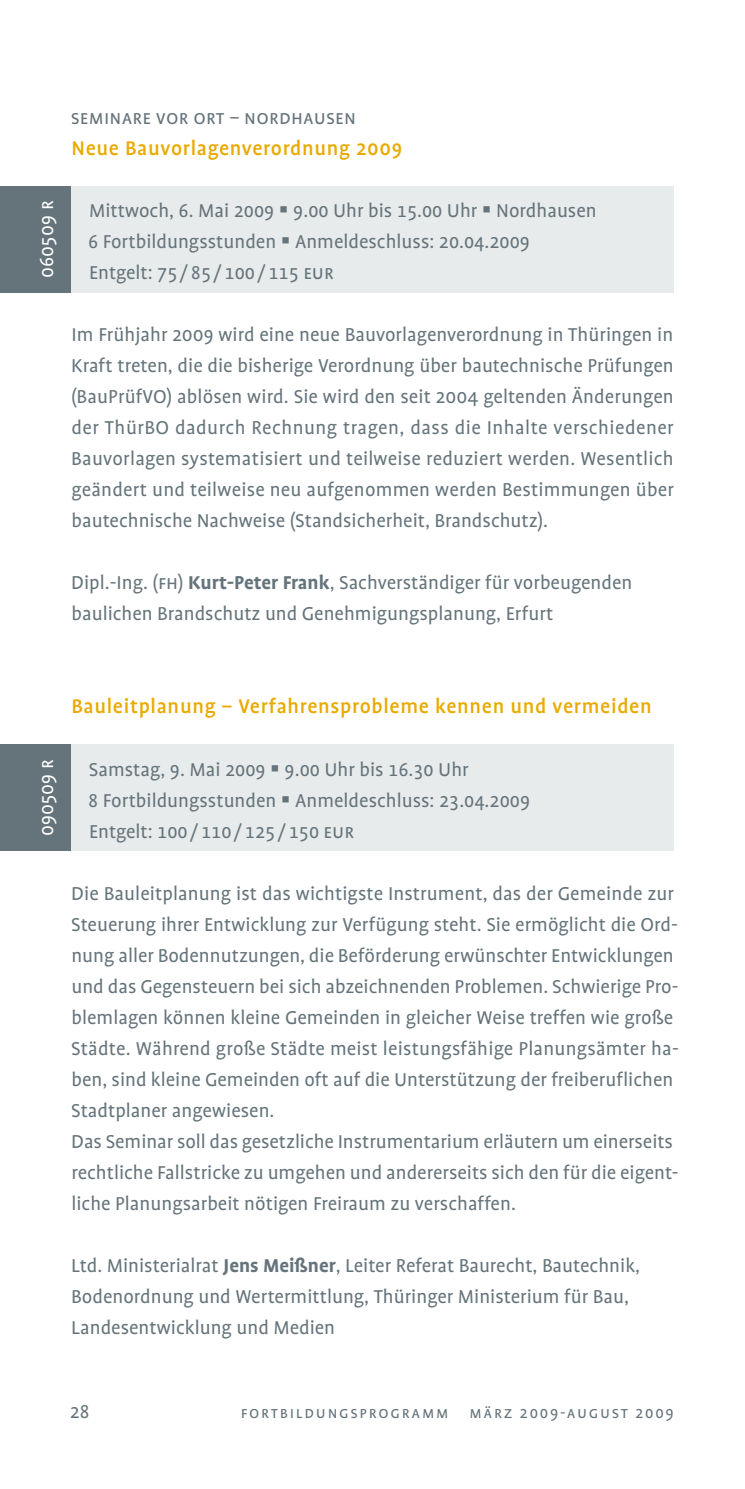
<style>
.page{position:relative;width:745px;height:1489px;background:#fff}
.page>*{position:absolute;margin:0;border:0;box-sizing:border-box;transform-origin:0 0}
.t1{font:500 22.5px "Profile OT";letter-spacing:.03em;color:#e9aa00}
.t2{font:21.25px/31px "Profile OT";color:#65747b}
.t3{font:21.25px "Profile OT";letter-spacing:.01em;color:#fff}
.t4{font:17.5px "Profile OT";letter-spacing:.1em;color:#65747b}
.s1{font-weight:700}
</style>
<div class="page">
<div style="left:71px;top:186px;width:602px;height:106px;background:#e8ebec"></div>
<div style="left:0;top:186px;width:71px;height:106px;background:#65747b"></div>
<div style="left:71px;top:744px;width:602px;height:106px;background:#e8ebec"></div>
<div style="left:0;top:744px;width:71px;height:106px;background:#65747b"></div>
<p class="t2" style="left:71px;top:102px;width:287px">Seminare vor Ort – Nordhausen</p>
<p class="t1" style="left:71px;top:135px;width:332px">Neue Bauvorlagenverordnung 2009</p>
<p class="t3" style="left:35px;top:278px;width:76px;rotate:-90deg">060509 R</p>
<p class="t2" style="left:88px;top:195px;width:510px">Mittwoch, 6. Mai 2009 9.00 Uhr bis 15.00 Uhr Nordhausen<br>6 Fortbildungsstunden Anmeldeschluss: 20.04.2009<br>Entgelt: 75 / 85 / 100 / 115 EUR</p>
<p class="t2" style="left:71px;top:319px;width:604px;text-align:justify">Im Frühjahr 2009 wird eine neue Bauvorlagenverordnung in Thüringen in Kraft treten, die die bisherige Verordnung über bautechnische Prüfungen (BauPrüfVO) ablösen wird. Sie wird den seit 2004 geltenden Änderungen der ThürBO dadurch Rechnung tragen, dass die Inhalte verschiedener Bauvorlagen systematisiert und teilweise reduziert werden. Wesentlich geändert und teilweise neu aufgenommen werden Bestimmungen über bautechnische Nachweise (Standsicherheit, Brandschutz).</p>
<p class="t2" style="left:71px;top:567px;width:562px">Dipl.-Ing. (FH) <span class="s1">Kurt-Peter Frank</span>, Sachverständiger für vorbeugenden baulichen Brandschutz und Genehmigungsplanung, Erfurt</p>
<p class="t1" style="left:71px;top:694px;width:581px">Bauleitplanung – Verfahrensprobleme kennen und vermeiden</p>
<p class="t3" style="left:35px;top:836px;width:76px;rotate:-90deg">090509 R</p>
<p class="t2" style="left:88px;top:754px;width:443px">Samstag, 9. Mai 2009 9.00 Uhr bis 16.30 Uhr<br>8 Fortbildungsstunden Anmeldeschluss: 23.04.2009<br>Entgelt: 100 / 110 / 125 / 150 EUR</p>
<p class="t2" style="left:71px;top:878px;width:609px">Die Bauleitplanung ist das wichtigste Instrument, das der Gemeinde zur Steuerung ihrer Entwicklung zur Verfügung steht. Sie ermöglicht die Ord&shy;nung aller Bodennutzungen, die Beförderung erwünschter Entwicklungen und das Gegensteuern bei sich abzeichnenden Problemen. Schwierige Pro&shy;blemlagen können kleine Gemeinden in gleicher Weise treffen wie große Städte. Während große Städte meist leistungsfähige Planungsämter ha&shy;ben, sind kleine Gemeinden oft auf die Unterstützung der freiberuflichen Stadtplaner angewiesen.<br>Das Seminar soll das gesetzliche Instrumentarium erläutern um einerseits rechtliche Fallstricke zu umgehen und andererseits sich den für die eigent&shy;liche Planungsarbeit nötigen Freiraum zu verschaffen.</p>
<p class="t2" style="left:71px;top:1250px;width:570px">Ltd. Ministerialrat <span class="s1">Jens Meißner</span>, Leiter Referat Baurecht, Bautechnik,<br>Bodenordnung und Wertermittlung, Thüringer Ministerium für Bau,<br>Landesentwicklung und Medien</p>
<p class="t2" style="left:70px;top:1396px;width:21px">28</p>
<p class="t4" style="left:240px;top:1402px;width:434px">Fortbildungsprogramm März 2009-August 2009</p>
</div>
